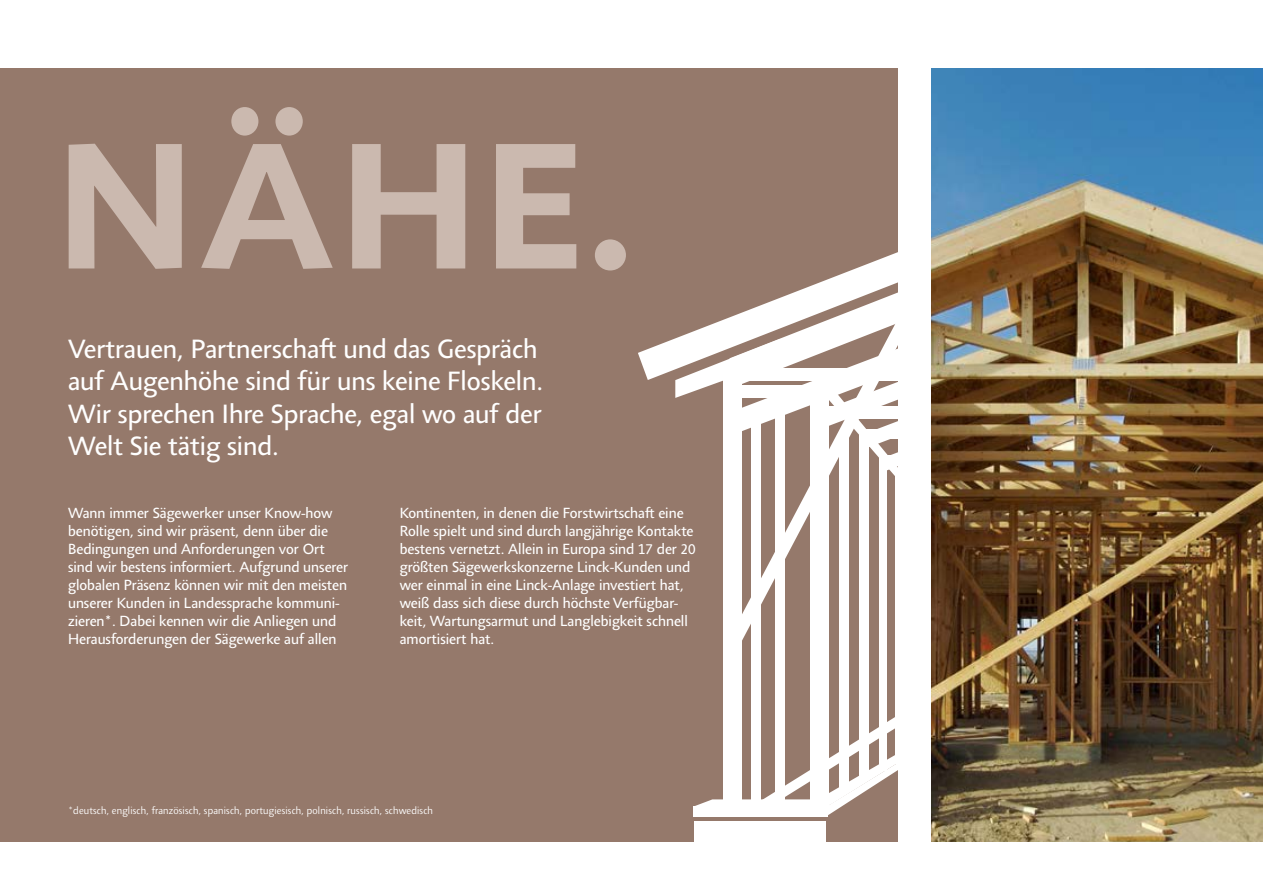
<style>
.page{position:relative;width:1263px;height:893px;background:#fff}
.page>*{position:absolute;margin:0;border:0;box-sizing:border-box;transform-origin:0 0}
.t1{font:700 183px "Agilita LT Pro";color:#cbb9af}
.t2{font:27px/32.4px "Agilita LT Pro";color:#fff}
.t3{font:15px/18px "Agilita LT Pro";color:#fff}
.t4{font:300 10.5px "Agilita LT Pro";color:#fff}
</style>
<div class="page">
<div style="left:0;top:68px;width:897px;height:774px;background:#95796b"></div>
<img style="left:931px;top:68px;width:332px;height:774px">
<svg style="left:742px;top:506px;width:127px;height:139px"></svg>
<div style="left:723px;top:373px;width:19px;height:434px;background:#fff"></div>
<div style="left:751px;top:413px;width:9px;height:394px;background:#fff"></div>
<div style="left:775px;top:392px;width:10px;height:415px;background:#fff"></div>
<div style="left:810px;top:392px;width:19px;height:415px;background:#fff"></div>
<div style="left:839px;top:431px;width:10px;height:358px;background:#fff"></div>
<div style="left:859px;top:434px;width:9px;height:344px;background:#fff"></div>
<div style="left:879px;top:454px;width:8px;height:316px;background:#fff"></div>
<div style="left:895px;top:474px;width:6px;height:290px;background:#fff"></div>
<svg style="left:638px;top:243px;width:260px;height:263px"></svg>
<svg style="left:693px;top:701px;width:205px;height:115px"></svg>
<div style="left:694px;top:821px;width:132px;height:32px;background:#fff"></div>
<h1 class="t1" style="left:57px;top:72px;width:578px">NÄHE.</h1>
<h2 class="t2" style="left:68px;top:333px;width:477px">Vertrauen, Partnerschaft und das Gespräch auf Augenhöhe sind für uns keine Floskeln.<br>Wir sprechen Ihre Sprache, egal wo auf der Welt Sie tätig sind.</h2>
<p class="t3" style="left:68px;top:504px;width:282px">Wann immer Sägewerker unser Know-how benötigen, sind wir präsent, denn über die Bedingungen und Anforderungen vor Ort sind wir bestens informiert. Aufgrund unserer globalen Präsenz können wir mit den meisten unserer Kunden in Landessprache kommuni&shy;zieren*. Dabei kennen wir die Anliegen und Herausforderungen der Sägewerke auf allen</p>
<p class="t3" style="left:400px;top:504px;width:298px">Kontinenten, in denen die Forstwirtschaft eine Rolle spielt und sind durch langjährige Kontakte bestens vernetzt. Allein in Europa sind 17 der 20 größten Sägewerkskonzerne Linck-Kunden und wer einmal in eine Linck-Anlage investiert hat, weiß dass sich diese durch höchste Verfügbar&shy;keit, Wartungsarmut und Langlebigkeit schnell amortisiert hat.</p>
<p class="t4" style="left:68px;top:803px;width:367px">*deutsch, englisch, französisch, spanisch, portugiesisch, polnisch, russisch, schwedisch</p>
</div>
